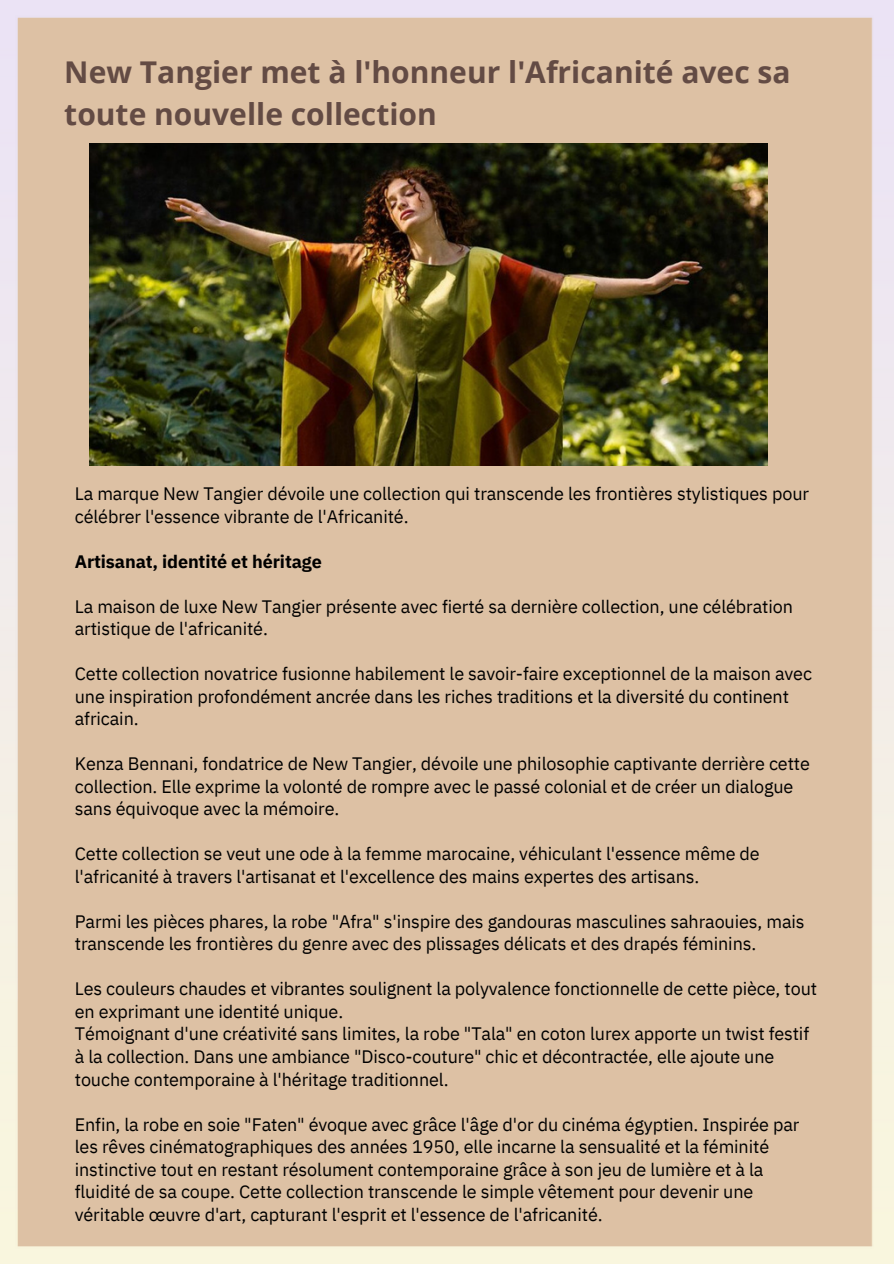
<style>
.page{position:relative;width:894px;height:1264px;background:#fff}
.page>*{position:absolute;margin:0;border:0;box-sizing:border-box;transform-origin:0 0}
.t1{font:700 30px/41.7px "Open Sans";color:#634b44}
.t2{font:18px/22.5px "IBM Plex Sans";letter-spacing:-.005em;color:#000}
.t3{font:700 18px "IBM Plex Sans";letter-spacing:-.005em;color:#000}
</style>
<div class="page">
<img style="left:0;top:0;width:893px;height:1263px">
<img style="left:89px;top:144px;width:678px;height:322px">
<h1 class="t1" style="left:64px;top:50px;width:727px">New Tangier met à l'honneur l'Africanité avec sa toute nouvelle collection</h1>
<p class="t2" style="left:75px;top:482px;width:735px">La marque New Tangier dévoile une collection qui transcende les frontières stylistiques pour célébrer l'essence vibrante de l'Africanité.</p>
<p class="t3" style="left:75px;top:549px;width:248px">Artisanat, identité et héritage</p>
<p class="t2" style="left:75px;top:594px;width:719px">La maison de luxe New Tangier présente avec fierté sa dernière collection, une célébration artistique de l'africanité.</p>
<p class="t2" style="left:75px;top:662px;width:738px">Cette collection novatrice fusionne habilement le savoir-faire exceptionnel de la maison avec une inspiration profondément ancrée dans les riches traditions et la diversité du continent africain.</p>
<p class="t2" style="left:75px;top:752px;width:736px">Kenza Bennani, fondatrice de New Tangier, dévoile une philosophie captivante derrière cette collection. Elle exprime la volonté de rompre avec le passé colonial et de créer un dialogue sans équivoque avec la mémoire.</p>
<p class="t2" style="left:75px;top:842px;width:686px">Cette collection se veut une ode à la femme marocaine, véhiculant l'essence même de l'africanité à travers l'artisanat et l'excellence des mains expertes des artisans.</p>
<p class="t2" style="left:75px;top:909px;width:731px">Parmi les pièces phares, la robe "Afra" s'inspire des gandouras masculines sahraouies, mais transcende les frontières du genre avec des plissages délicats et des drapés féminins.</p>
<p class="t2" style="left:75px;top:977px;width:743px">Les couleurs chaudes et vibrantes soulignent la polyvalence fonctionnelle de cette pièce, tout en exprimant une identité unique.<br>Témoignant d'une créativité sans limites, la robe "Tala" en coton lurex apporte un twist festif à la collection. Dans une ambiance "Disco-couture" chic et décontractée, elle ajoute une touche contemporaine à l'héritage traditionnel.</p>
<p class="t2" style="left:75px;top:1112px;width:726px">Enfin, la robe en soie "Faten" évoque avec grâce l'âge d'or du cinéma égyptien. Inspirée par les rêves cinématographiques des années 1950, elle incarne la sensualité et la féminité instinctive tout en restant résolument contemporaine grâce à son jeu de lumière et à la fluidité de sa coupe. Cette collection transcende le simple vêtement pour devenir une véritable œuvre d'art, capturant l'esprit et l'essence de l'africanité.</p>
</div>
